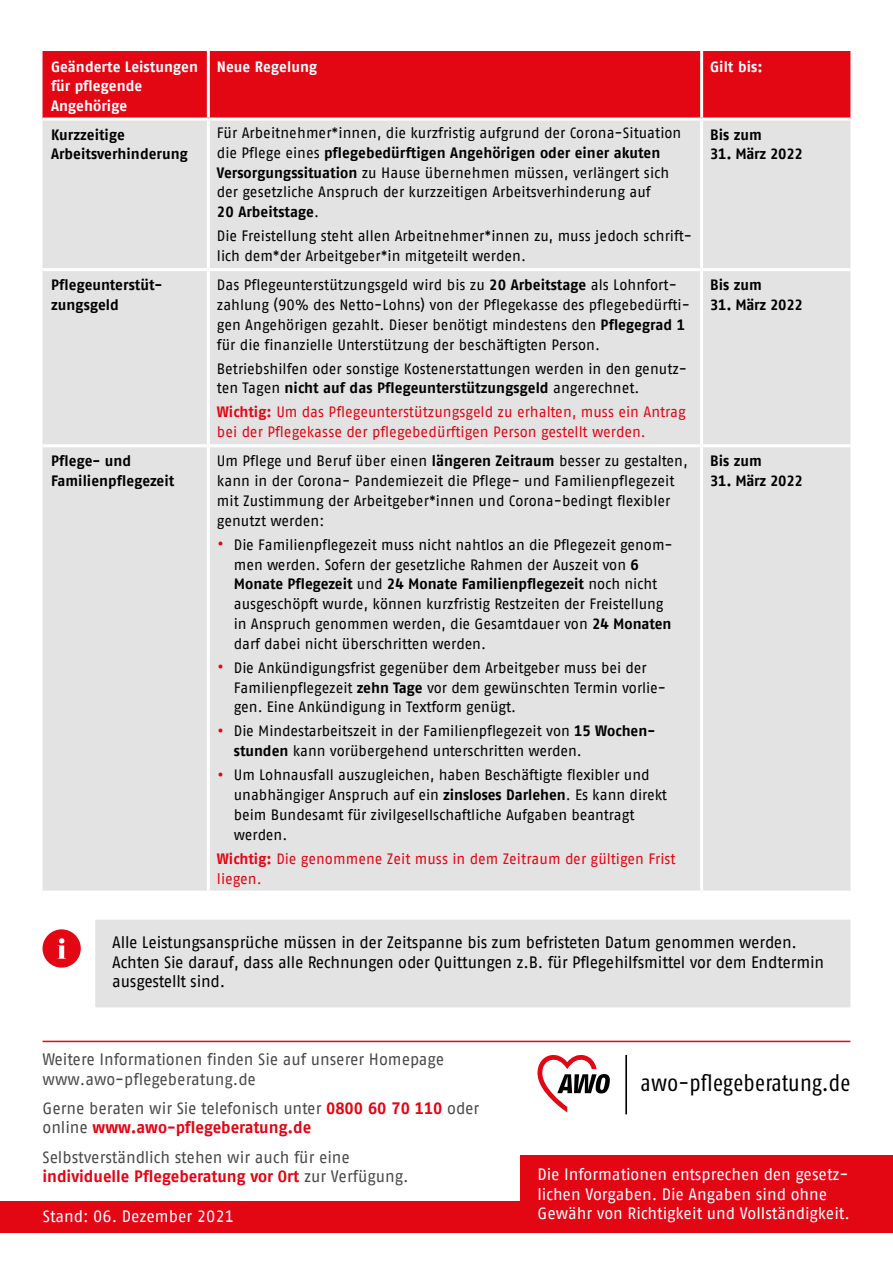
<style>
.page{position:relative;width:893px;height:1263px;background:#fff}
.page>*{position:absolute;margin:0;border:0;box-sizing:border-box;transform-origin:0 0}
.t1{font:23.4px "Fago Co";letter-spacing:.015em;color:#000}
.P_copy_10_13{font:16.5px/19.5px "AWO Fago Office";color:#4a4a49}
.P_copy_10_13_Wichtig{font:16.5px/19.5px "AWO Fago Office";letter-spacing:-.01em;color:#000}
.P_copy_10_13-2{font:16.5px/19.5px "AWO Fago Office";color:#fff}
.P_Fuß{font:16.5px "AWO Fago Office";color:#fff}
.P_Tabelle{font:15px/19.8px "AWO Fago Office";color:#000}
.P_Tabelle-2{font:15px/19.8px "AWO Fago Office";letter-spacing:.005em;color:#e30613}
.P_Tabelle-3{font:700 15px/19.8px "AWO Fago Office";color:#000}
.P_Tabellenkopf{font:700 15px/19.5px "AWO Fago Office";letter-spacing:.005em;color:#fff}
.P_Tabelle-4{font:700 15px "AWO Fago Office";letter-spacing:-.02em;color:#000}
.s1{font-weight:700}
.s2{font-size:19.5px;color:#e30613}
.s3{font-weight:700;color:#e30613}
</style>
<div class="page">
<div style="left:43px;top:51px;width:807px;height:67px;background:#e30613"></div>
<div style="left:43px;top:121px;width:807px;height:769px;background:#e3e3e3"></div>
<hr style="left:207px;top:51px;width:3px;height:67px;background:#fff">
<hr style="left:700px;top:51px;width:3px;height:67px;background:#fff">
<hr style="left:207px;top:121px;width:3px;height:147px;background:#fff">
<hr style="left:700px;top:121px;width:3px;height:147px;background:#fff">
<hr style="left:43px;top:268px;width:165px;height:3px;background:#fff">
<hr style="left:208px;top:268px;width:494px;height:3px;background:#fff">
<hr style="left:207px;top:271px;width:3px;height:173px;background:#fff">
<hr style="left:702px;top:268px;width:148px;height:3px;background:#fff">
<hr style="left:700px;top:271px;width:3px;height:173px;background:#fff">
<hr style="left:43px;top:444px;width:165px;height:3px;background:#fff">
<hr style="left:702px;top:444px;width:148px;height:3px;background:#fff">
<hr style="left:208px;top:444px;width:494px;height:3px;background:#fff">
<hr style="left:207px;top:447px;width:3px;height:443px;background:#fff">
<hr style="left:700px;top:447px;width:3px;height:443px;background:#fff">
<div style="left:95px;top:919px;width:755px;height:88px;background:#e3e3e3"></div>
<div style="left:43px;top:929px;width:38px;height:39px;background:#e30613;border-radius:50%"></div>
<svg style="left:58px;top:938px;width:8px;height:21px"></svg>
<div style="left:0;top:1202px;width:893px;height:31px;background:#e30613"></div>
<div style="left:520px;top:1155px;width:373px;height:59px;background:#e30613"></div>
<svg style="left:537px;top:1055px;width:73px;height:57px"></svg>
<hr style="left:625px;top:1055px;width:2px;height:59px;background:#000">
<hr style="left:43px;top:1041px;width:807px;height:1px;background:#e30613">
<p class="P_Tabellenkopf" style="left:51px;top:56px;width:148px">Geänderte Leistungen für pflegende<br>Angehörige</p>
<p class="P_Tabellenkopf" style="left:217px;top:56px;width:102px">Neue Regelung</p>
<p class="P_Tabellenkopf" style="left:710px;top:56px;width:54px">Gilt bis:</p>
<p class="P_Tabelle-3" style="left:51px;top:124px;width:138px">Kurzzeitige<br>Arbeitsverhinderung</p>
<p class="P_Tabelle" style="left:217px;top:123px;width:466px">Für Arbeitnehmer*innen, die kurzfristig aufgrund der Corona-Situation die Pflege eines <span class="s1">pflegebedürftigen Angehörigen oder einer akuten Versorgungssituation</span> zu Hause übernehmen müssen, verlängert sich der gesetzliche Anspruch der kurzzeitigen Arbeitsverhinderung auf<br><span class="s1">20 Arbeitstage</span>.</p>
<p class="P_Tabelle" style="left:217px;top:226px;width:477px">Die Freistellung steht allen Arbeitnehmer*innen zu, muss jedoch schrift&shy;lich dem*der Arbeitgeber*in mitgeteilt werden.</p>
<p class="P_Tabelle-3" style="left:710px;top:124px;width:53px">Bis zum</p>
<p class="P_Tabelle-4" style="left:710px;top:145px;width:94px">31. März 2022</p>
<p class="P_Tabelle-3" style="left:51px;top:275px;width:113px">Pflegeunterstüt&shy;zungsgeld</p>
<p class="P_Tabelle" style="left:217px;top:275px;width:475px">Das Pflegeunterstützungsgeld wird bis zu <span class="s1">20 Arbeitstage</span> als Lohnfort&shy;zahlung (90% des Netto-Lohns) von der Pflegekasse des pflegebedürfti&shy;gen Angehörigen gezahlt. Dieser benötigt mindestens den <span class="s1">Pflegegrad 1 </span>für die finanzielle Unterstützung der beschäftigten Person.</p>
<p class="P_Tabelle" style="left:217px;top:358px;width:472px">Betriebshilfen oder sonstige Kostenerstattungen werden in den genutz&shy;ten Tagen <span class="s1">nicht auf das Pflegeunterstützungsgeld</span> angerechnet.</p>
<p class="P_Tabelle-2" style="left:217px;top:402px;width:470px"><span class="s1">Wichtig:</span> Um das Pflegeunterstützungsgeld zu erhalten, muss ein Antrag bei der Pflegekasse der pflegebedürftigen Person gestellt werden.</p>
<p class="P_Tabelle-3" style="left:51px;top:451px;width:125px">Pflege- und<br>Familienpflegezeit</p>
<p class="P_Tabelle" style="left:217px;top:451px;width:472px">Um Pflege und Beruf über einen <span class="s1">längeren Zeitraum</span> besser zu gestalten, kann in der Corona- Pandemiezeit die Pflege- und Familienpflegezeit mit Zustimmung der Arbeitgeber*innen und Corona-bedingt flexibler genutzt werden:</p>
<p class="P_Tabelle" style="left:234px;top:534px;width:440px;text-indent:-17px"><span class="s2">•</span> Die Familienpflegezeit muss nicht nahtlos an die Pflegezeit genom&shy;men werden. Sofern der gesetzliche Rahmen der Auszeit von <span class="s1">6<br>Monate Pflegezeit</span> und <span class="s1">24 Monate Familienpflegezeit</span> noch nicht ausgeschöpft wurde, können kurzfristig Restzeiten der Freistellung in Anspruch genommen werden, die Gesamtdauer von <span class="s1">24 Monaten </span>darf dabei nicht überschritten werden.</p>
<p class="P_Tabelle" style="left:234px;top:657px;width:434px;text-indent:-17px"><span class="s2">•</span> Die Ankündigungsfrist gegenüber dem Arbeitgeber muss bei der<br>Familienpflegezeit <span class="s1">zehn Tage</span> vor dem gewünschten Termin vorlie&shy;gen. Eine Ankündigung in Textform genügt.</p>
<p class="P_Tabelle" style="left:234px;top:721px;width:423px;text-indent:-17px"><span class="s2">•</span> Die Mindestarbeitszeit in der Familienpflegezeit von <span class="s1">15 Wochen&shy;stunden</span> kann vorübergehend unterschritten werden.</p>
<p class="P_Tabelle" style="left:234px;top:765px;width:435px;text-indent:-17px"><span class="s2">•</span> Um Lohnausfall auszugleichen, haben Beschäftigte flexibler und unabhängiger Anspruch auf ein <span class="s1">zinsloses Darlehen</span>. Es kann direkt beim Bundesamt für zivilgesellschaftliche Aufgaben beantragt werden.</p>
<p class="P_Tabelle-2" style="left:217px;top:848px;width:460px"><span class="s1">Wichtig:</span> Die genommene Zeit muss in dem Zeitraum der gültigen Frist liegen.</p>
<p class="P_Tabelle-3" style="left:710px;top:275px;width:53px">Bis zum</p>
<p class="P_Tabelle-4" style="left:710px;top:296px;width:94px">31. März 2022</p>
<p class="P_Tabelle-3" style="left:710px;top:451px;width:53px">Bis zum</p>
<p class="P_Tabelle-4" style="left:710px;top:472px;width:94px">31. März 2022</p>
<p class="P_copy_10_13_Wichtig" style="left:112px;top:932px;width:713px">Alle Leistungsansprüche müssen in der Zeitspanne bis zum befristeten Datum genommen werden.<br>Achten Sie darauf, dass alle Rechnungen oder Quittungen z.B. für Pflegehilfsmittel vor dem Endtermin ausgestellt sind.</p>
<p class="P_copy_10_13" style="left:43px;top:1049px;width:403px">Weitere Informationen finden Sie auf unserer Homepage www.awo-pflegeberatung.de</p>
<p class="P_copy_10_13" style="left:43px;top:1098px;width:438px">Gerne beraten wir Sie telefonisch unter <span class="s3">0800 60 70 110</span> oder online <span class="s3">www.awo-pflegeberatung.de</span></p>
<p class="P_copy_10_13" style="left:43px;top:1147px;width:367px">Selbstverständlich stehen wir auch für eine <span class="s3">individuelle Pflegeberatung vor Ort</span> zur Verfügung.</p>
<p class="P_Fuß" style="left:43px;top:1207px;width:193px">Stand: 06. Dezember 2021</p>
<h1 class="t1" style="left:640px;top:1070px;width:211px">awo-pflegeberatung.de</h1>
<p class="P_copy_10_13-2" style="left:537px;top:1165px;width:314px">Die Informationen entsprechen den gesetz&shy;lichen Vorgaben. Die Angaben sind ohne<br>Gewähr von Richtigkeit und Vollständigkeit.</p>
</div>
